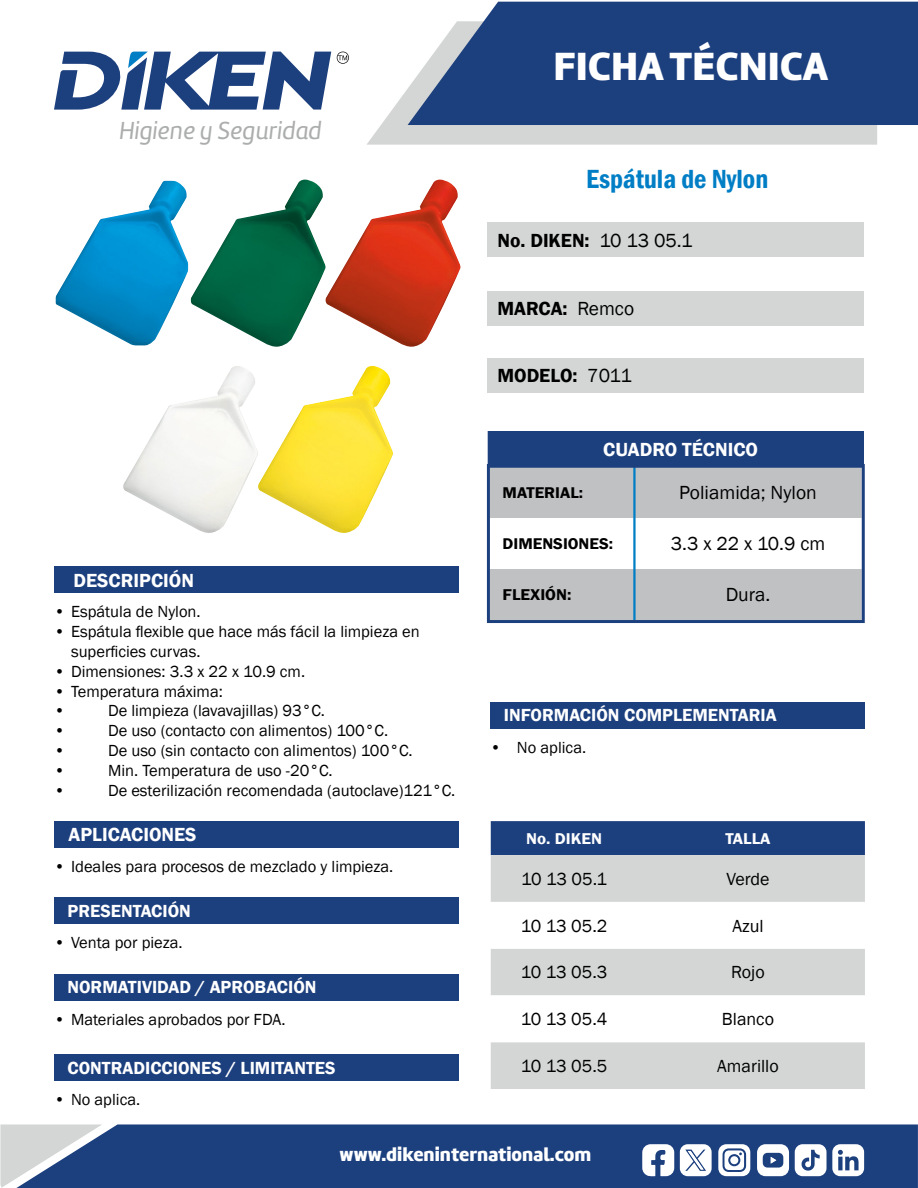
<style>
.page{position:relative;width:918px;height:1188px;background:#fff}
.page>*{position:absolute;margin:0;border:0;box-sizing:border-box;transform-origin:0 0}
.t1{font:40.8px "Amelia Basic Black";color:#fff}
.t2{font:600 condensed 27px "Franklin Gothic";color:#007ec5}
.t3{font:25.5px "Amelia Basic Italic";color:#acadad}
.t4{font:600 19.5px "Franklin Gothic";color:#000}
.t5{font:600 19.5px "Franklin Gothic";color:#fff}
.t6{font:19.5px "Amelia Basic Black";color:#fff}
.t7{font:19.5px "Franklin Gothic";color:#000}
.t8{font:19.35px "Franklin Gothic";color:#000}
.t9{font:600 18px "Franklin Gothic";color:#fff}
.t10{font:18px "Franklin Gothic";color:#000}
.t11{font:16.5px/19.8px "Franklin Gothic";color:#000}
.t12{font:600 16.05px "Franklin Gothic";color:#fff;scale:1.05 1}
.t13{font:600 16.05px "Franklin Gothic";color:#000;scale:1.05 1}
.t14{font:600 15.9px "Franklin Gothic";color:#000;scale:1.05 1}
.s1{font-weight:400}
</style>
<div class="page">
<div style="left:102px;top:1124px;width:816px;height:64px;background:#1c3f7e"></div>
<svg style="left:0;top:1124px;width:102px;height:64px;background:#99a6bd"></svg>
<svg style="left:367px;top:88px;width:510px;height:57px;background:#d8dada"></svg>
<svg style="left:408px;top:2px;width:510px;height:123px;background:#315089"></svg>
<svg style="left:54px;top:51px;width:277px;height:59px"></svg>
<svg style="left:337px;top:52px;width:12px;height:12px"></svg>
<svg style="left:680px;top:1144px;width:32px;height:32px"></svg>
<svg style="left:642px;top:1144px;width:32px;height:32px"></svg>
<svg style="left:718px;top:1144px;width:32px;height:32px"></svg>
<div style="left:730px;top:1156px;width:8px;height:8px;background:#fff;border-radius:50%"></div>
<svg style="left:757px;top:1144px;width:32px;height:32px"></svg>
<svg style="left:795px;top:1144px;width:69px;height:32px"></svg>
<div style="left:54px;top:567px;width:405px;height:26px;background:#1c3f7e"></div>
<div style="left:54px;top:821px;width:405px;height:27px;background:#1c3f7e"></div>
<div style="left:54px;top:897px;width:405px;height:27px;background:#1c3f7e"></div>
<div style="left:54px;top:974px;width:405px;height:26px;background:#1c3f7e"></div>
<div style="left:54px;top:1054px;width:405px;height:27px;background:#1c3f7e"></div>
<div style="left:490px;top:702px;width:375px;height:26px;background:#1c3f7e"></div>
<img style="left:191px;top:180px;width:270px;height:167px">
<img style="left:57px;top:182px;width:130px;height:162px">
<img style="left:123px;top:366px;width:270px;height:167px">
<svg style="left:486px;top:462px;width:379px;height:161px"></svg>
<div style="left:488px;top:223px;width:376px;height:34px;background:#d4d6d6"></div>
<div style="left:488px;top:291px;width:376px;height:34px;background:#d4d6d6"></div>
<div style="left:488px;top:359px;width:376px;height:34px;background:#d4d6d6"></div>
<div style="left:491px;top:821px;width:374px;height:34px;background:#1c3f7e"></div>
<div style="left:491px;top:855px;width:374px;height:234px;background:#d4d6d6"></div>
<svg style="left:491px;top:902px;width:374px;height:140px"></svg>
<div style="left:489px;top:433px;width:373px;height:33px;background:#1c3f7e"></div>
<div style="left:488px;top:431px;width:376px;height:37px;border:3px solid #1c3f7e"></div>
<h3 class="t3" style="left:119px;top:116px;width:204px">Higiene y Seguridad</h3>
<p class="t5" style="left:74px;top:568px;width:122px">DESCRIPCIÓN</p>
<p class="t11" style="left:54px;top:602px;width:148px">• Espátula de Nylon.</p>
<p class="t11" style="left:71px;top:622px;width:350px;text-indent:-17px">• Espátula flexible que hace más fácil la limpieza en superficies curvas.</p>
<p class="t11" style="left:54px;top:662px;width:253px">• Dimensiones: 3.3 x 22 x 10.9 cm.</p>
<p class="t11" style="left:54px;top:682px;width:170px">• Temperatura máxima: •</p>
<p class="t11" style="left:108px;top:701px;width:219px">De limpieza (lavavajillas) 93°C.</p>
<p class="t11" style="left:54px;top:721px;width:13px">•</p>
<p class="t11" style="left:108px;top:721px;width:282px">De uso (contacto con alimentos) 100°C.</p>
<p class="t11" style="left:54px;top:741px;width:13px">•</p>
<p class="t11" style="left:108px;top:741px;width:306px">De uso (sin contacto con alimentos) 100°C.</p>
<p class="t11" style="left:54px;top:761px;width:13px">•</p>
<p class="t11" style="left:108px;top:761px;width:226px">Min. Temperatura de uso -20°C.</p>
<p class="t11" style="left:54px;top:781px;width:13px">•</p>
<p class="t11" style="left:108px;top:781px;width:349px">De esterilización recomendada (autoclave)121°C.</p>
<p class="t5" style="left:69px;top:823px;width:129px">APLICACIONES</p>
<p class="t11" style="left:54px;top:857px;width:341px">• Ideales para procesos de mezclado y limpieza.</p>
<p class="t9" style="left:68px;top:900px;width:125px">PRESENTACIÓN</p>
<p class="t11" style="left:54px;top:933px;width:130px">• Venta por pieza.</p>
<p class="t9" style="left:68px;top:976px;width:251px">NORMATIVIDAD / APROBACIÓN</p>
<p class="t11" style="left:54px;top:1010px;width:233px">• Materiales aprobados por FDA.</p>
<p class="t9" style="left:68px;top:1057px;width:270px">CONTRADICCIONES / LIMITANTES</p>
<p class="t11" style="left:54px;top:1090px;width:88px">• No aplica.</p>
<h1 class="t1" style="left:553px;top:41px;width:276px">FICHA TÉCNICA</h1>
<h2 class="t2" style="left:586px;top:161px;width:184px">Espátula de Nylon</h2>
<p class="t4" style="left:497px;top:228px;width:197px">No. DIKEN: <span class="s1">10 13 05.1</span></p>
<p class="t4" style="left:497px;top:296px;width:138px">MARCA: <span class="s1">Remco</span></p>
<p class="t4" style="left:497px;top:364px;width:136px">MODELO: <span class="s1">7011</span></p>
<p class="t5" style="left:603px;top:438px;width:156px">CUADRO TÉCNICO</p>
<p class="t14" style="left:503px;top:483px;width:78px">MATERIAL:</p>
<p class="t7" style="left:679px;top:481px;width:139px">Poliamida; Nylon</p>
<p class="t14" style="left:503px;top:534px;width:107px">DIMENSIONES:</p>
<p class="t8" style="left:671px;top:532px;width:156px">3.3 x 22 x 10.9 cm</p>
<p class="t13" style="left:503px;top:585px;width:67px">FLEXIÓN:</p>
<p class="t7" style="left:726px;top:583px;width:46px">Dura.</p>
<p class="t9" style="left:504px;top:704px;width:274px">INFORMACIÓN COMPLEMENTARIA</p>
<p class="t11" style="left:490px;top:738px;width:98px">• No aplica.</p>
<p class="t12" style="left:526px;top:829px;width:74px">No. DIKEN</p>
<p class="t12" style="left:725px;top:829px;width:44px">TALLA</p>
<p class="t10" style="left:521px;top:868px;width:87px">10 13 05.1</p>
<p class="t10" style="left:726px;top:868px;width:45px">Verde</p>
<p class="t10" style="left:521px;top:914px;width:88px">10 13 05.2</p>
<p class="t10" style="left:732px;top:914px;width:33px">Azul</p>
<p class="t10" style="left:521px;top:961px;width:88px">10 13 05.3</p>
<p class="t10" style="left:731px;top:961px;width:35px">Rojo</p>
<p class="t10" style="left:521px;top:1008px;width:88px">10 13 05.4</p>
<p class="t10" style="left:722px;top:1008px;width:54px">Blanco</p>
<p class="t10" style="left:521px;top:1055px;width:88px">10 13 05.5</p>
<p class="t10" style="left:717px;top:1055px;width:63px">Amarillo</p>
<p class="t6" style="left:340px;top:1143px;width:253px">www.dikeninternational.com</p>
</div>
